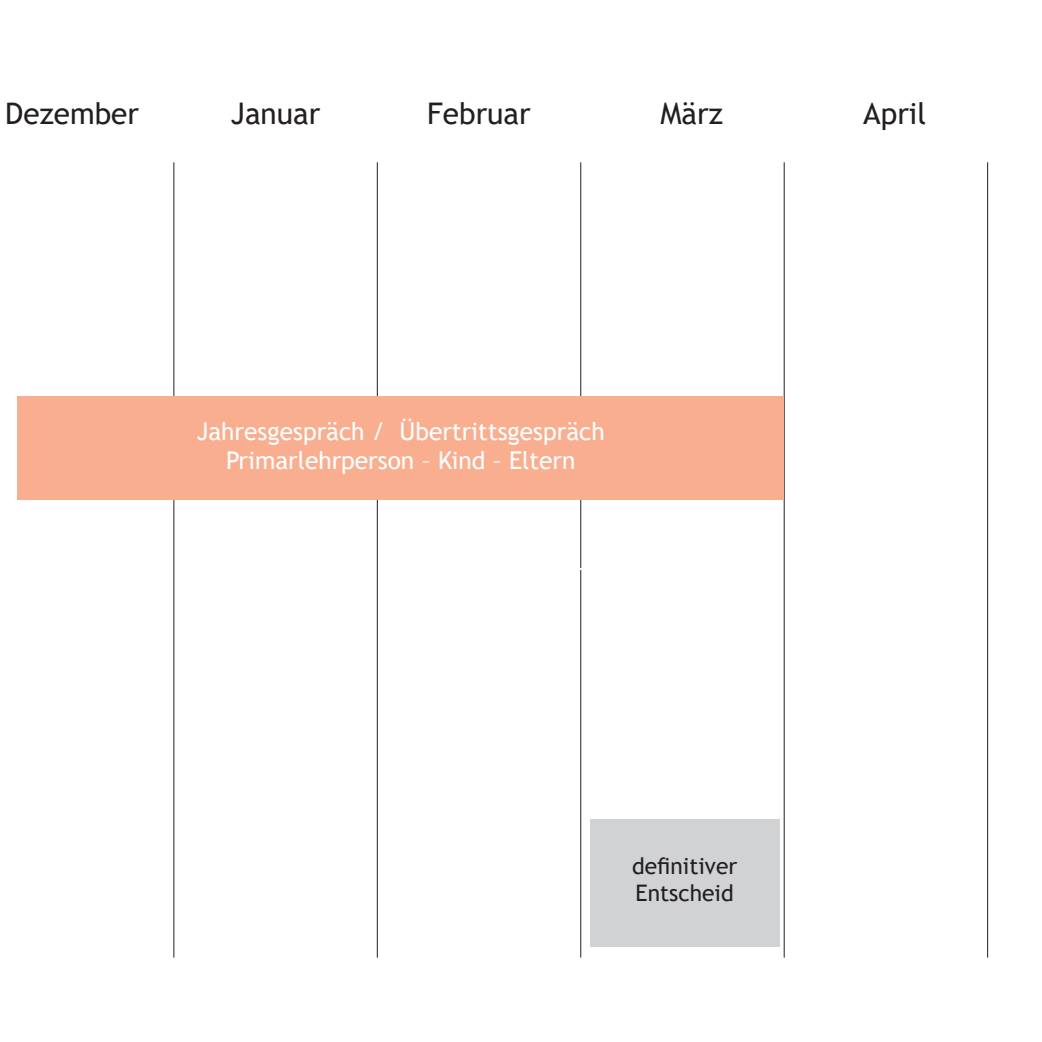
<style>
.page{position:relative;width:1042px;height:1042px;background:#fff}
.page>*{position:absolute;margin:0;border:0;box-sizing:border-box;transform-origin:0 0}
.t1{font:29.75px "Trebuchet MS";color:#231f20}
.t2{font:24.5px/29.4px "Trebuchet MS";color:#fff;text-align:center}
.t3{font:22.75px/27.3px "Trebuchet MS";color:#231f20}
</style>
<div class="page">
<hr style="left:174px;top:162px;width:1px;height:795px;background:#231f20">
<hr style="left:377px;top:162px;width:1px;height:795px;background:#231f20">
<hr style="left:580px;top:162px;width:1px;height:795px;background:#231f20">
<hr style="left:784px;top:162px;width:1px;height:795px;background:#231f20">
<hr style="left:987px;top:162px;width:1px;height:795px;background:#231f20">
<div style="left:17px;top:396px;width:767px;height:104px;background:#f9ae90"></div>
<hr style="left:0;top:830px;width:1px;height:127px;background:#d1d2d4">
<div style="left:590px;top:819px;width:189px;height:128px;background:#d1d2d4"></div>
<p class="t1" style="left:5px;top:102px;width:135px">Dezember</p>
<p class="t1" style="left:231px;top:102px;width:91px">Januar</p>
<p class="t1" style="left:427px;top:102px;width:105px">Februar</p>
<p class="t1" style="left:660px;top:102px;width:64px">März</p>
<p class="t1" style="left:863px;top:102px;width:64px">April</p>
<p class="t2" style="left:197px;top:418px;width:409px">Jahresgespräch / Übertrittsgespräch<br>Primarlehrperson – Kind – Eltern</p>
<p class="t3" style="left:632px;top:854px;width:107px">definitiver<br>Entscheid</p>
</div>
